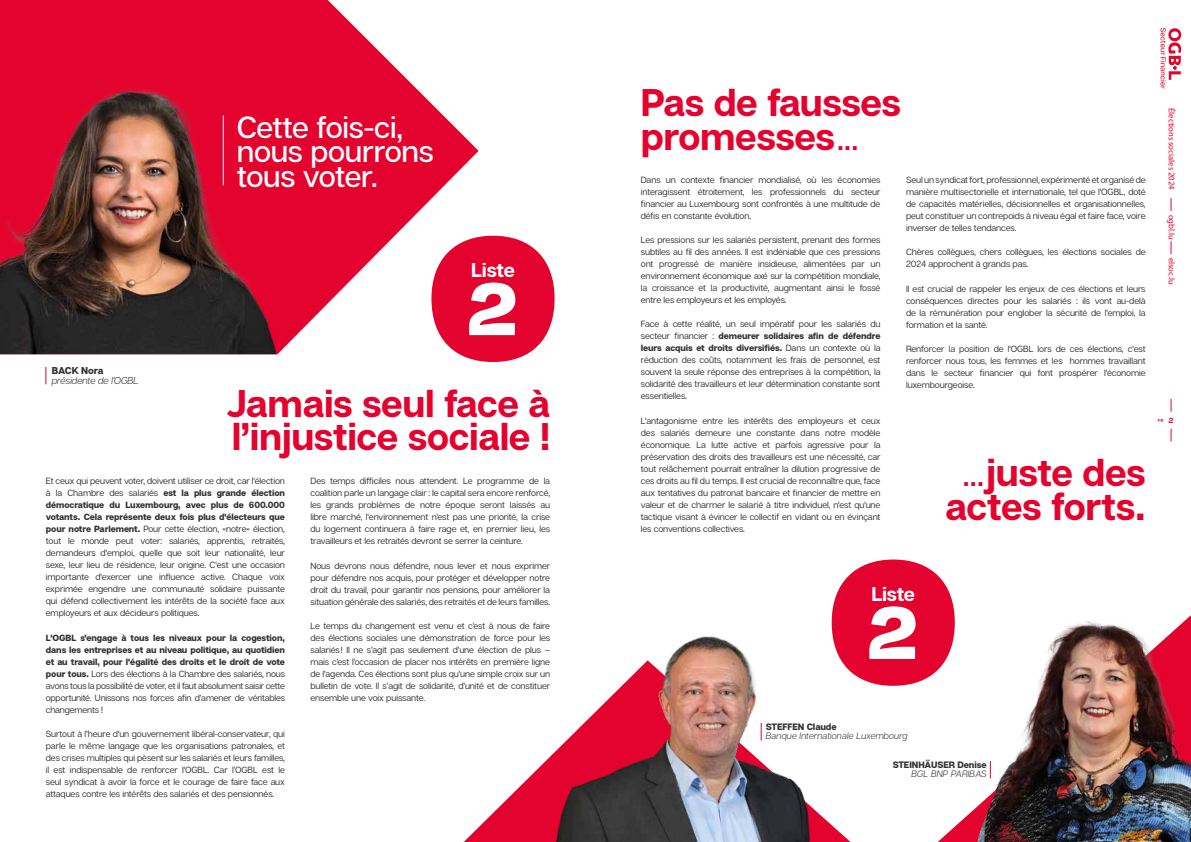
<style>
.page{position:relative;width:1191px;height:842px;background:#fff}
.page>*{position:absolute;margin:0;border:0;box-sizing:border-box;transform-origin:0 0}
.t1{font:900 85.6px "Degular Text";color:#fff}
.t2{font:700 38.5px/34.1px "Articulat C Fv 2";letter-spacing:-.01em;color:#e4032e}
.t3{font:500 30.6px/24.4px "Articulat C Fv 2";letter-spacing:-.01em;color:#fff}
.t4{font:700 19.9px "Articulat C Fv 2";letter-spacing:-.01em;color:#fff}
.t5{font:italic 300 9.9px "Articulat C Fv 2";letter-spacing:-.01em;color:#333232}
.t6{font:800 9.9px "Articulat C Fv 2";letter-spacing:-.02em;color:#333232}
.t7{font:italic 300 9.3px "Articulat C Fv 2";letter-spacing:.01em;color:#333232}
.t8{font:800 9.3px "Articulat C Fv 2";letter-spacing:-.01em;color:#333232}
.t9{font:9px/12px "Articulat C Fv 2 Text";letter-spacing:-.01em;color:#333232;text-align:justify}
.t10{font:800 9px/12px "Articulat C Fv 2";letter-spacing:-.01em;color:#333232;text-align:justify}
.t11{font:8.6px "Myriad Pro";color:#e4032e}
.t12{font:700 8.6px "Degular Text";color:#e4032e}
.t13{font:600 5px "Degular Text";color:#e4032e}
.s1{font-family:"Articulat C Fv 2 Text";font-weight:400}
.s2{font-family:"Articulat C Fv 2";font-weight:800}
</style>
<div class="page">
<svg style="left:0;top:0;width:478px;height:354px;fill:#e4032e"></svg>
<img style="left:0;top:45px;width:361px;height:309px">
<svg style="left:464px;top:660px;width:386px;height:182px"></svg>
<svg style="left:937px;top:615px;width:254px;height:227px"></svg>
<img style="left:550px;top:636px;width:267px;height:206px">
<img style="left:968px;top:616px;width:223px;height:226px">
<svg style="left:1170px;top:198px;width:1px;height:13px"></svg>
<svg style="left:1170px;top:241px;width:1px;height:13px"></svg>
<svg style="left:1170px;top:399px;width:1px;height:13px"></svg>
<svg style="left:1170px;top:429px;width:1px;height:12px"></svg>
<svg style="left:1160px;top:28px;width:21px;height:61px"></svg>
<hr style="left:223px;top:115px;width:1px;height:70px;background:#fff">
<div style="left:431px;top:236px;width:123px;height:126px;background:#e4032e;border-radius:50%"></div>
<div style="left:831px;top:559px;width:123px;height:127px;background:#e4032e;border-radius:50%"></div>
<svg style="left:760px;top:723px;width:1px;height:17px"></svg>
<svg style="left:990px;top:761px;width:1px;height:17px"></svg>
<svg style="left:45px;top:367px;width:1px;height:17px"></svg>
<p class="t6" style="left:52px;top:365px;width:53px">BACK Nora</p>
<p class="t5" style="left:52px;top:375px;width:88px">présidente de l’OGBL</p>
<h3 class="t3" style="left:237px;top:116px;width:199px">Cette fois-ci, nous pourrons tous voter.</h3>
<h3 class="t4" style="left:471px;top:258px;width:45px">Liste</h3>
<h1 class="t1" style="left:467px;top:248px;width:54px">2</h1>
<h2 class="t2" style="left:226px;top:389px;width:325px;line-height:33px">Jamais seul face à l’injustice sociale !</h2>
<p class="t9" style="left:46px;top:475px;width:241px">Et ceux qui peuvent voter, doivent utiliser ce droit, car l'élection</p>
<p class="t10" style="left:46px;top:488px;width:241px"><span class="s1">à la Chambre des salariés</span> est la plus grande élection démocratique du Luxembourg, avec plus de 600.000 votants. Cela représente deux fois plus d'électeurs que</p>
<p class="t9" style="left:46px;top:523px;width:241px"><span class="s2">pour notre Parlement.</span> Pour cette élection, «notre» élection, tout le monde peut voter: salariés, apprentis, retraités, demandeurs d'emploi, quelle que soit leur nationalité, leur sexe, leur lieu de résidence, leur origine. C'est une occasion importante d'exercer une influence active. Chaque voix exprimée engendre une communauté solidaire puissante qui défend collectivement les intérêts de la société face aux employeurs et aux décideurs politiques.</p>
<p class="t10" style="left:46px;top:632px;width:241px">L'OGBL s'engage à tous les niveaux pour la cogestion, dans les entreprises et au niveau politique, au quotidien et au travail, pour l'égalité des droits et le droit de vote</p>
<p class="t9" style="left:46px;top:668px;width:241px"><span class="s2">pour tous.</span> Lors des élections à la Chambre des salariés, nous avons tous la possibilité de voter, et il faut absolument saisir cette opportunité. Unissons nos forces afin d’amener de véritables changements !</p>
<p class="t9" style="left:46px;top:728px;width:241px">Surtout à l’heure d'un gouvernement libéral-conservateur, qui parle le même langage que les organisations patronales, et des crises multiples qui pèsent sur les salariés et leurs familles, il est indispensable de renforcer l'OGBL. Car l’OGBL est le seul syndicat à avoir la force et le courage de faire face aux attaques contre les intérêts des salariés et des pensionnés.</p>
<p class="t9" style="left:310px;top:475px;width:241px">Des temps difficiles nous attendent. Le programme de la coalition parle un langage clair : le capital sera encore renforcé, les grands problèmes de notre époque seront laissés au libre marché, l'environnement n’est pas une priorité, la crise du logement continuera à faire rage et, en premier lieu, les travailleurs et les retraités devront se serrer la ceinture.</p>
<p class="t9" style="left:310px;top:560px;width:241px">Nous devrons nous défendre, nous lever et nous exprimer pour défendre nos acquis, pour protéger et développer notre droit du travail, pour garantir nos pensions, pour améliorer la situation générale des salariés, des retraités et de leurs familles.</p>
<p class="t9" style="left:310px;top:620px;width:241px">Le temps du changement est venu et c’est à nous de faire des élections sociales une démonstration de force pour les salariés! Il ne s’agit pas seulement d’une élection de plus – mais c’est l’occasion de placer nos intérêts en première ligne de l’agenda. Ces élections sont plus qu’une simple croix sur un bulletin de vote. Il s’agit de solidarité, d’unité et de constituer ensemble une voix puissante.</p>
<h2 class="t2" style="left:641px;top:88px;width:262px">Pas de fausses promesses<span class="s1">...</span></h2>
<p class="t9" style="left:641px;top:174px;width:241px">Dans un contexte financier mondialisé, où les économies interagissent étroitement, les professionnels du secteur financier au Luxembourg sont confrontés à une multitude de défis en constante évolution.</p>
<p class="t9" style="left:641px;top:234px;width:241px">Les pressions sur les salariés persistent, prenant des formes subtiles au fil des années. Il est indéniable que ces pressions ont progressé de manière insidieuse, alimentées par un environnement économique axé sur la compétition mondiale, la croissance et la productivité, augmentant ainsi le fossé entre les employeurs et les employés.</p>
<p class="t9" style="left:641px;top:319px;width:241px">Face à cette réalité, un seul impératif pour les salariés du</p>
<p class="t10" style="left:641px;top:331px;width:241px"><span class="s1">secteur financier :</span> demeurer solidaires afin de défendre leurs acquis et droits diversifiés. <span class="s1">Dans un contexte où la</span></p>
<p class="t9" style="left:641px;top:355px;width:241px">réduction des coûts, notamment les frais de personnel, est souvent la seule réponse des entreprises à la compétition, la solidarité des travailleurs et leur détermination constante sont essentielles.</p>
<p class="t9" style="left:641px;top:415px;width:241px">L'antagonisme entre les intérêts des employeurs et ceux des salariés demeure une constante dans notre modèle économique. La lutte active et parfois agressive pour la préservation des droits des travailleurs est une nécessité, car tout relâchement pourrait entraîner la dilution progressive de ces droits au fil du temps. Il est crucial de reconnaître que, face aux tentatives du patronat bancaire et financier de mettre en valeur et de charmer le salarié à titre individuel, n'est qu'une tactique visant à évincer le collectif en vidant ou en évinçant les conventions collectives.</p>
<p class="t9" style="left:906px;top:174px;width:241px">Seul un syndicat fort, professionnel, expérimenté et organisé de manière multisectorielle et internationale, tel que l'OGBL, doté de capacités matérielles, décisionnelles et organisationnelles, peut constituer un contrepoids à niveau égal et faire face, voire inverser de telles tendances.</p>
<p class="t9" style="left:906px;top:246px;width:241px">Chères collègues, chers collègues, les élections sociales de<br>2024 approchent à grands pas.</p>
<p class="t9" style="left:906px;top:283px;width:241px">Il est crucial de rappeler les enjeux de ces élections et leurs conséquences directes pour les salariés : ils vont au-delà de la rémunération pour englober la sécurité de l'emploi, la formation et la santé.</p>
<p class="t9" style="left:906px;top:343px;width:241px">Renforcer la position de l'OGBL lors de ces élections, c'est renforcer nous tous, les femmes et les hommes travaillant dans le secteur financier qui font prospérer l'économie luxembourgeoise.</p>
<h2 class="t2" style="left:945px;top:457px;width:201px;text-align:center"><span class="s1">...</span>juste des actes forts.</h2>
<p class="t11" style="left:1177px;top:108px;width:83px;rotate:90deg">Élections sociales 2024</p>
<p class="t11" style="left:1177px;top:215px;width:26px;rotate:90deg">ogbl.lu</p>
<p class="t11" style="left:1177px;top:258px;width:28px;rotate:90deg">elsoc.lu</p>
<p class="t12" style="left:1168px;top:414px;width:7px">2</p>
<p class="t13" style="left:1157px;top:417px;width:7px">FR</p>
<h3 class="t4" style="left:871px;top:581px;width:45px">Liste</h3>
<h1 class="t1" style="left:867px;top:571px;width:54px">2</h1>
<p class="t8" style="left:766px;top:721px;width:72px">STEFFEN Claude</p>
<p class="t7" style="left:766px;top:731px;width:143px">Banque Internationale Luxembourg</p>
<p class="t8" style="left:892px;top:759px;width:95px">STEINHÄUSER Denise</p>
<p class="t7" style="left:911px;top:769px;width:77px">BGL BNP PARIBAS</p>
</div>
